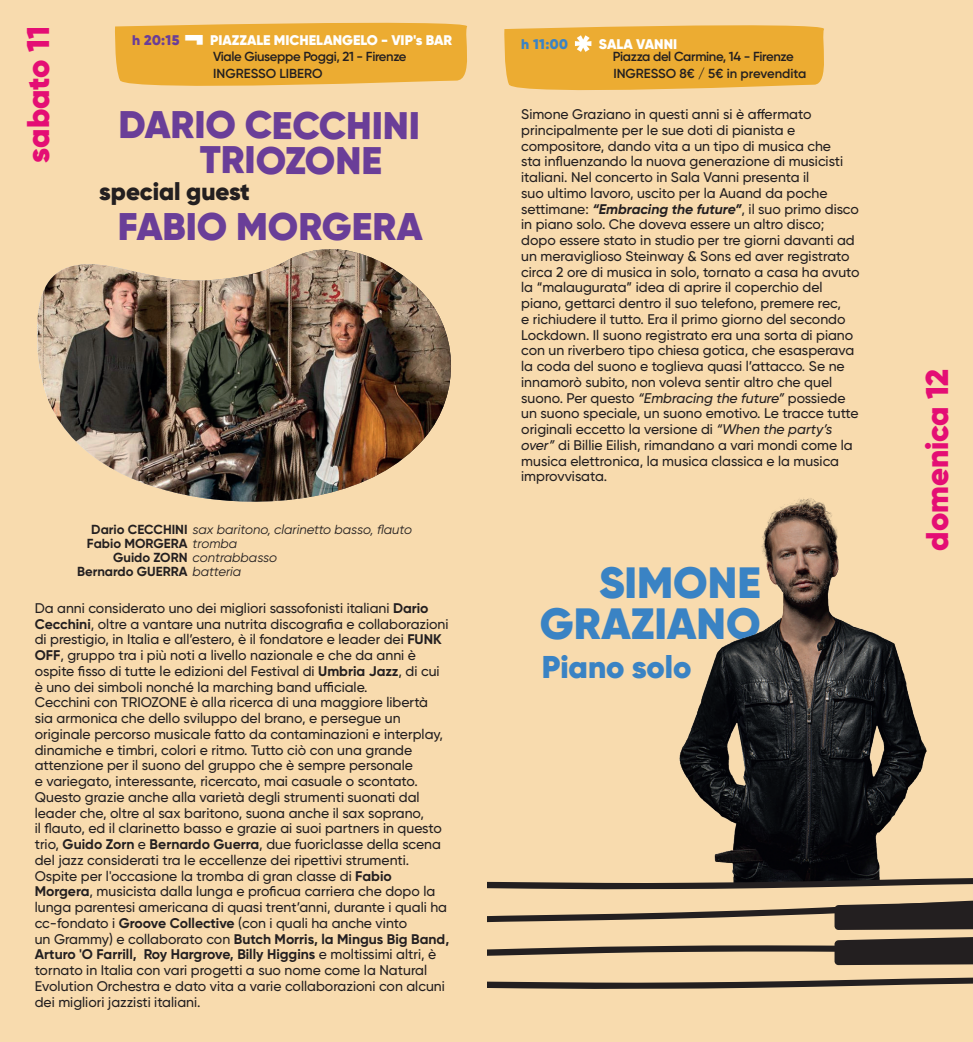
<style>
.page{position:relative;width:973px;height:1042px;background:#fff}
.page>*{position:absolute;margin:0;border:0;box-sizing:border-box;transform-origin:0 0}
.t1{font:900 52.5px "Gilroy";color:#fff}
.t2{font:900 43.75px/40.2px "Gilroy";color:#3a83c4;text-align:right}
.t3{font:900 38.5px/35px "Gilroy";letter-spacing:-.005em;color:#6a3e98}
.t4{font:900 35px "Gilroy";color:#fff}
.t5{font:900 31.5px "Gilroy";color:#e40e74}
.t6{font:900 31.5px "Gilroy";color:#3a83c4}
.t7{font:900 24.5px "Gilroy";color:#231f20}
.t8{font:500 14px/15.8px "Gilroy";color:#231f20}
.t9{font:900 14px "Gilroy";color:#fff}
.t10{font:900 14px "Gilroy";color:#6a3e98}
.t11{font:900 14px "Gilroy";color:#3a83c4}
.t12{font:600 13.12px/17px "Gilroy";letter-spacing:-.025em;color:#231f20}
.t13{font:italic 13.12px "Gilroy";color:#231f20}
.t14{font:700 13.12px "Gilroy";color:#231f20}
.t15{font:600 13.12px "Gilroy";color:#231f20}
.s1{font-weight:700;font-style:normal}
.s2{font-weight:400;font-style:italic}
.s3{font-weight:700}
.s4{font-weight:700;font-style:italic}
.s5{font-style:italic}
</style>
<div class="page">
<div style="left:0;top:0;width:972px;height:1042px;background:#f8dbae"></div>
<svg style="left:504px;top:25px;width:320px;height:66px;background:#ecaf3b"></svg>
<img style="left:679px;top:498px;width:247px;height:372px">
<svg style="left:487px;top:870px;width:485px;height:119px"></svg>
<img style="left:37px;top:249px;width:414px;height:253px">
<svg style="left:115px;top:22px;width:352px;height:64px;background:#ecaf3a"></svg>
<h3 class="t5" style="left:18px;top:163px;width:138px;rotate:-90deg">sabato 11</h3>
<p class="t10" style="left:132px;top:31px;width:49px">h 20:15</p>
<h3 class="t4" style="left:184px;top:15px;width:21px">¬</h3>
<p class="t9" style="left:210px;top:31px;width:243px">PIAZZALE MICHELANGELO - VIP's BAR</p>
<p class="t12" style="left:213px;top:48px;width:195px">Viale Giuseppe Poggi, 21 - Firenze</p>
<p class="t15" style="left:213px;top:65px;width:111px">INGRESSO LIBERO</p>
<h3 class="t3" style="left:200px;top:107px;width:222px;text-indent:-81px">DARIO CECCHINI<br>TRIOZONE</h3>
<h3 class="t7" style="left:99px;top:176px;width:152px">special guest</h3>
<h3 class="t3" style="left:118px;top:209px;width:306px">FABIO MORGERA</h3>
<p class="t13" style="left:91px;top:521px;width:322px"><span class="s1">Dario CECCHINI</span> sax baritono, clarinetto basso, flauto</p>
<p class="t14" style="left:87px;top:535px;width:152px">Fabio MORGERA <span class="s2">tromba</span></p>
<p class="t13" style="left:113px;top:549px;width:165px"><span class="s1">Guido ZORN</span> contrabbasso</p>
<p class="t14" style="left:77px;top:563px;width:166px">Bernardo GUERRA <span class="s2">batteria</span></p>
<p class="t8" style="left:35px;top:600px;width:416px">Da anni considerato uno dei migliori sassofonisti italiani <span class="s3">Dario Cecchini</span>, oltre a vantare una nutrita discografia e collaborazioni di prestigio, in Italia e all’estero, è il fondatore e leader dei <span class="s3">FUNK OFF</span>, gruppo tra i più noti a livello nazionale e che da anni è ospite fisso di tutte le edizioni del Festival di <span class="s3">Umbria Jazz</span>, di cui è uno dei simboli nonché la marching band ufficiale.<br>Cecchini con TRIOZONE è alla ricerca di una maggiore libertà sia armonica che dello sviluppo del brano, e persegue un originale percorso musicale fatto da contaminazioni e interplay, dinamiche e timbri, colori e ritmo. Tutto ciò con una grande attenzione per il suono del gruppo che è sempre personale<br>e variegato, interessante, ricercato, mai casuale o scontato.<br>Questo grazie anche alla varietà degli strumenti suonati dal leader che, oltre al sax baritono, suona anche il sax soprano,<br>il flauto, ed il clarinetto basso e grazie ai suoi partners in questo trio, <span class="s3">Guido Zorn</span> e <span class="s3">Bernardo Guerra</span>, due fuoriclasse della scena del jazz considerati tra le eccellenze dei ripettivi strumenti.<br>Ospite per l'occasione la tromba di gran classe di <span class="s3">Fabio Morgera</span>, musicista dalla lunga e proficua carriera che dopo la lunga parentesi americana di quasi trent’anni, durante i quali ha cc-fondato i <span class="s3">Groove Collective</span> (con i quali ha anche vinto<br>un Grammy) e collaborato con <span class="s3">Butch Morris, la Mingus Big Band, Arturo 'O Farrill, Roy Hargrove, Billy Higgins</span> e moltissimi altri, è tornato in Italia con vari progetti a suo nome come la Natural Evolution Orchestra e dato vita a varie collaborazioni con alcuni dei migliori jazzisti italiani.</p>
<h1 class="t1" style="left:572px;top:21px;width:23px">*</h1>
<p class="t11" style="left:521px;top:35px;width:48px">h 11:00</p>
<p class="t9" style="left:599px;top:35px;width:80px">SALA VANNI</p>
<p class="t12" style="left:612px;top:48px;width:195px">Piazza del Carmine, 14 - Firenze<br>INGRESSO 8€ / 5€ in prevendita</p>
<p class="t8" style="left:521px;top:106px;width:340px">Simone Graziano in questi anni si è affermato principalmente per le sue doti di pianista e compositore, dando vita a un tipo di musica che<br>sta influenzando la nuova generazione di musicisti italiani. Nel concerto in Sala Vanni presenta il<br>suo ultimo lavoro, uscito per la Auand da poche settimane: <span class="s4">“Embracing the future”</span>, il suo primo disco in piano solo. Che doveva essere un altro disco; dopo essere stato in studio per tre giorni davanti ad un meraviglioso Steinway &amp; Sons ed aver registrato circa 2 ore di musica in solo, tornato a casa ha avuto la “malaugurata” idea di aprire il coperchio del piano, gettarci dentro il suo telefono, premere rec,<br>e richiudere il tutto. Era il primo giorno del secondo Lockdown. Il suono registrato era una sorta di piano con un riverbero tipo chiesa gotica, che esasperava la coda del suono e toglieva quasi l’attacco. Se ne innamorò subito, non voleva sentir altro che quel suono. Per questo <span class="s5">“Embracing the future”</span> possiede un suono speciale, un suono emotivo. Le tracce tutte originali eccetto la versione di <span class="s5">“When the party’s over”</span> di Billie Eilish, rimandano a vari mondi come la musica elettronica, la musica classica e la musica improvvisata.</p>
<h2 class="t2" style="left:539px;top:563px;width:222px">SIMONE<br>GRAZIANO</h2>
<h3 class="t6" style="left:541px;top:647px;width:151px">Piano solo</h3>
<h3 class="t5" style="left:916px;top:551px;width:183px;rotate:-90deg">domenica 12</h3>
</div>
